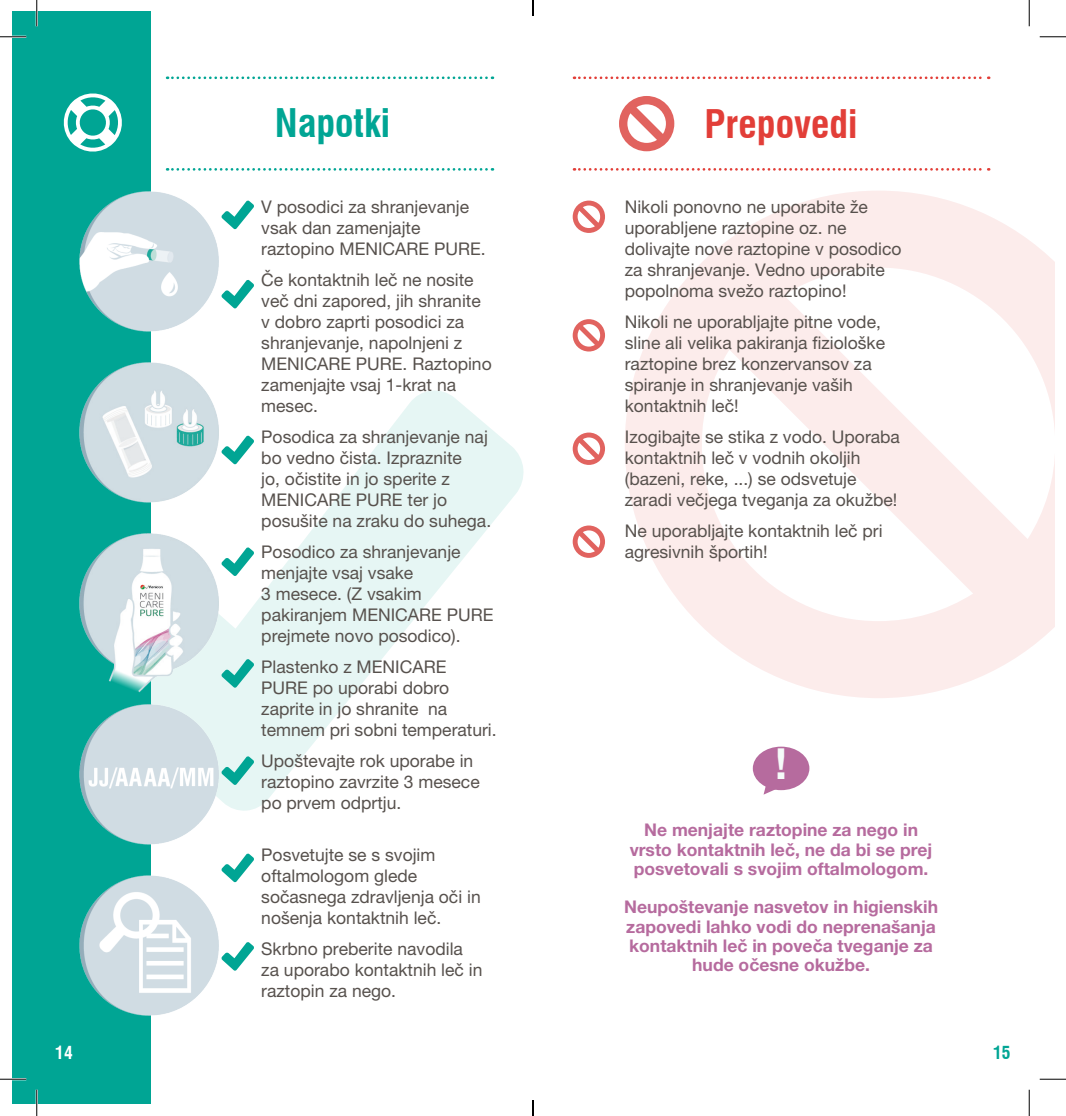
<style>
.page{position:relative;width:1066px;height:1116px;background:#fff}
.page>*{position:absolute;margin:0;border:0;box-sizing:border-box;transform-origin:0 0}
.t1{font:700 42.88px "Helvetica Neue LT Pro";color:#f5fbf9}
.t2{font:700 condensed 38.5px "Swiss 721 BT";color:#e23e38}
.Titre_C22{font:700 condensed 38.5px "Swiss 721 BT";color:#00a594}
.Body_C10_roman{font:17.5px/21px "Helvetica Neue LT Pro";color:#57514d}
.t3{font:700 17.5px/19.2px "Helvetica Neue LT Pro";color:#b66b9e;text-align:center}
.t4{font:700 condensed 17.5px "Swiss 721 BT";color:#00a594}
.t5{font:700 condensed 17.5px "Swiss 721 BT";color:#fff}
</style>
<div class="page">
<div style="left:12px;top:12px;width:139px;height:1091px;background:#00a594"></div>
<svg style="left:250px;top:390px;width:274px;height:420px"></svg>
<svg style="left:63px;top:93px;width:59px;height:59px"></svg>
<svg style="left:250px;top:201px;width:4px;height:11px"></svg>
<svg style="left:250px;top:281px;width:4px;height:10px"></svg>
<svg style="left:250px;top:435px;width:4px;height:29px"></svg>
<svg style="left:250px;top:547px;width:4px;height:29px"></svg>
<svg style="left:250px;top:658px;width:4px;height:29px"></svg>
<svg style="left:250px;top:756px;width:4px;height:28px"></svg>
<svg style="left:250px;top:854px;width:4px;height:11px"></svg>
<svg style="left:250px;top:943px;width:4px;height:11px"></svg>
<svg style="left:625px;top:191px;width:429px;height:507px;fill:#fceceb"></svg>
<svg style="left:572px;top:200px;width:33px;height:33px"></svg>
<svg style="left:619px;top:96px;width:55px;height:55px"></svg>
<svg style="left:572px;top:319px;width:33px;height:32px"></svg>
<svg style="left:572px;top:432px;width:33px;height:33px"></svg>
<svg style="left:572px;top:525px;width:33px;height:32px"></svg>
<div style="left:753px;top:746px;width:56px;height:44px;background:#b66b9e;border-radius:50%"></div>
<svg style="left:763px;top:785px;width:13px;height:9px"></svg>
<svg style="left:252px;top:168px;width:241px;height:3px"></svg>
<svg style="left:574px;top:168px;width:415px;height:3px"></svg>
<svg style="left:167px;top:76px;width:326px;height:3px"></svg>
<svg style="left:574px;top:76px;width:415px;height:3px"></svg>
<img style="left:79px;top:168px;width:171px;height:164px">
<img style="left:79px;top:533px;width:171px;height:140px">
<img style="left:79px;top:673px;width:171px;height:171px">
<img style="left:79px;top:844px;width:171px;height:172px">
<img style="left:79px;top:362px;width:171px;height:141px">
<hr style="left:0;top:36px;width:26px;height:2px;background:#fff">
<hr style="left:0;top:1077px;width:26px;height:3px;background:#fff">
<hr style="left:36px;top:0;width:2px;height:26px;background:#fff">
<hr style="left:36px;top:1089px;width:2px;height:26px;background:#fff">
<svg style="left:0;top:36px;width:26px;height:1px"></svg>
<svg style="left:1039px;top:36px;width:27px;height:1px"></svg>
<svg style="left:0;top:1078px;width:26px;height:1px"></svg>
<svg style="left:1039px;top:1078px;width:27px;height:1px"></svg>
<svg style="left:36px;top:0;width:1px;height:26px"></svg>
<svg style="left:36px;top:1089px;width:1px;height:26px"></svg>
<svg style="left:1029px;top:0;width:1px;height:26px"></svg>
<svg style="left:1029px;top:1089px;width:1px;height:26px"></svg>
<svg style="left:532px;top:0;width:2px;height:16px"></svg>
<svg style="left:532px;top:1100px;width:2px;height:15px"></svg>
<p class="t5" style="left:55px;top:1041px;width:19px">14</p>
<p class="Titre_C22" style="left:275px;top:100px;width:117px">Napotki</p>
<p class="Body_C10_roman" style="left:261px;top:196px;width:226px">V posodici za shranjevanje vsak dan zamenjajte raztopino MENICARE PURE.</p>
<p class="Body_C10_roman" style="left:261px;top:269px;width:232px">Če kontaktnih leč ne nosite več dni zapored, jih shranite v dobro zaprti posodici za shranjevanje, napolnjeni z<br>MENICARE PURE. Raztopino zamenjajte vsaj 1-krat na mesec.</p>
<p class="Body_C10_roman" style="left:261px;top:426px;width:231px">Posodica za shranjevanje naj bo vedno čista. Izpraznite<br>jo, očistite in jo sperite z<br>MENICARE PURE ter jo posušite na zraku do suhega.</p>
<p class="Body_C10_roman" style="left:261px;top:541px;width:234px">Posodico za shranjevanje menjajte vsaj vsake<br>3 mesece. (Z vsakim pakiranjem MENICARE PURE prejmete novo posodico).</p>
<p class="Body_C10_roman" style="left:261px;top:656px;width:237px">Plastenko z MENICARE<br>PURE po uporabi dobro zaprite in jo shranite na temnem pri sobni temperaturi.</p>
<p class="Body_C10_roman" style="left:261px;top:750px;width:220px">Upoštevajte rok uporabe in raztopino zavrzite 3 mesece po prvem odprtju.</p>
<p class="Body_C10_roman" style="left:261px;top:844px;width:221px">Posvetujte se s svojim oftalmologom glede sočasnega zdravljenja oči in nošenja kontaktnih leč.</p>
<p class="Body_C10_roman" style="left:261px;top:937px;width:223px">Skrbno preberite navodila za uporabo kontaktnih leč in raztopin za nego.</p>
<p class="t2" style="left:704px;top:100px;width:154px">Prepovedi</p>
<p class="Body_C10_roman" style="left:625px;top:196px;width:278px">Nikoli ponovno ne uporabite že uporabljene raztopine oz. ne dolivajte nove raztopine v posodico za shranjevanje. Vedno uporabite popolnoma svežo raztopino!</p>
<p class="Body_C10_roman" style="left:625px;top:311px;width:262px">Nikoli ne uporabljajte pitne vode, sline ali velika pakiranja fiziološke raztopine brez konzervansov za spiranje in shranjevanje vaših kontaktnih leč!</p>
<p class="Body_C10_roman" style="left:625px;top:426px;width:277px">Izogibajte se stika z vodo. Uporaba kontaktnih leč v vodnih okoljih (bazeni, reke, ...) se odsvetuje zaradi večjega tveganja za okužbe!</p>
<p class="Body_C10_roman" style="left:625px;top:520px;width:259px">Ne uporabljajte kontaktnih leč pri agresivnih športih!</p>
<p class="t1" style="left:775px;top:737px;width:13px">!</p>
<p class="t3" style="left:629px;top:819px;width:304px">Ne menjajte raztopine za nego in vrsto kontaktnih leč, ne da bi se prej posvetovali s svojim oftalmologom.</p>
<p class="t3" style="left:624px;top:896px;width:316px">Neupoštevanje nasvetov in higienskih zapovedi lahko vodi do neprenašanja kontaktnih leč in poveča tveganje za hude očesne okužbe.</p>
<p class="t4" style="left:993px;top:1041px;width:19px">15</p>
</div>
